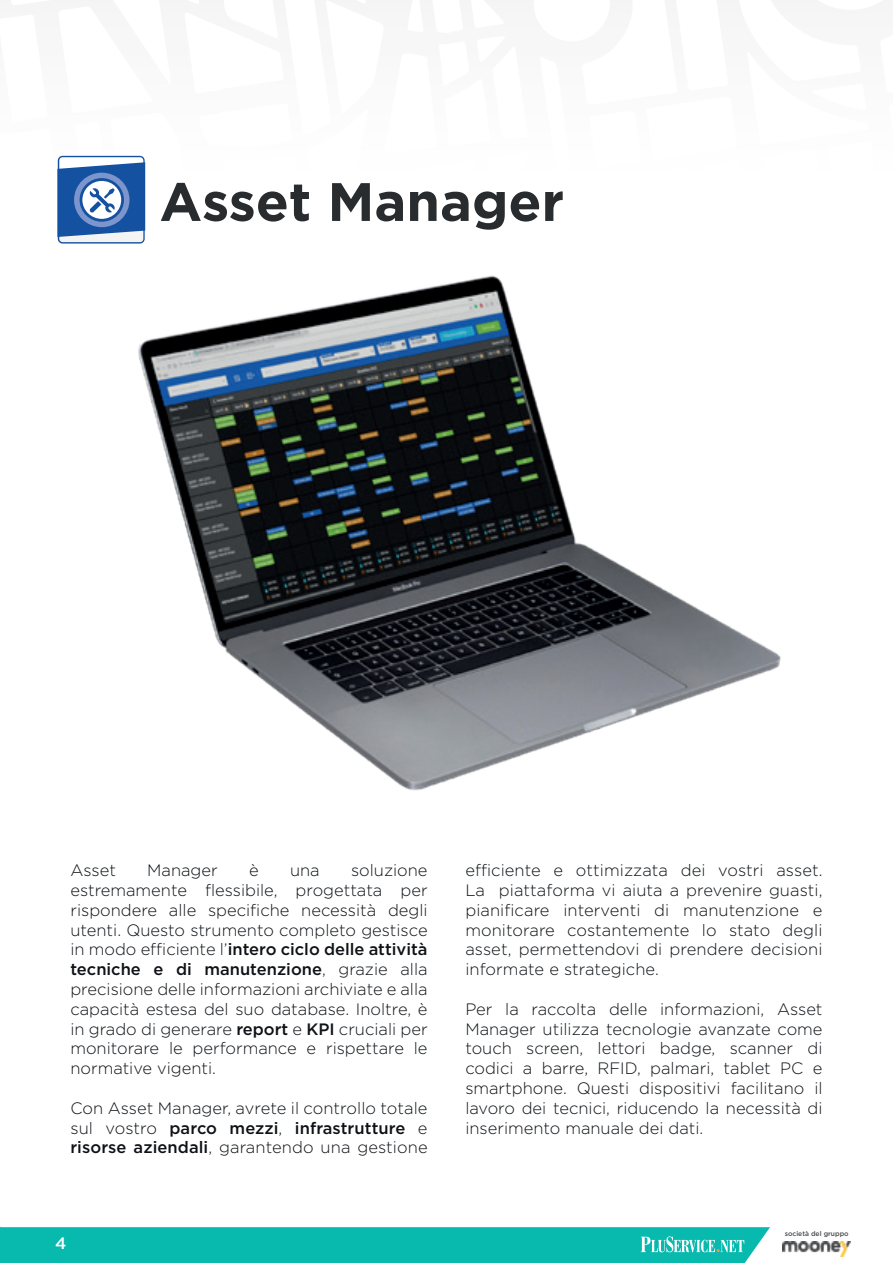
<style>
.page{position:relative;width:893px;height:1263px;background:#fff}
.page>*{position:absolute;margin:0;border:0;box-sizing:border-box;transform-origin:0 0}
.t1{font:700 54px "Gotham";color:#292c2f}
.t2{font:300 16.5px/19.8px "Gotham";color:#0e1216;text-align:justify}
.t3{font:500 16.5px "Gotham";color:#fff}
.t4{font:500 6.75px "Gotham";color:#46494b}
.s1{font-weight:500}
</style>
<div class="page">
<svg style="left:0;top:1226px;width:770px;height:37px;background:#16bdb2"></svg>
<img style="left:783px;top:1242px;width:67px;height:14px">
<svg style="left:57px;top:156px;width:88px;height:88px"></svg>
<img style="left:138px;top:275px;width:643px;height:516px">
<h1 class="t1" style="left:159px;top:166px;width:406px">Asset Manager</h1>
<p class="t2" style="left:70px;top:860px;width:359px;text-indent:281px">soluzione estremamente flessibile, progettata per rispondere alle specifiche necessità degli utenti. Questo strumento completo gestisce in modo efficiente l’<span class="s1">intero ciclo delle attività tecniche e di manutenzione</span>, grazie alla precisione delle informazioni archiviate e alla capacità estesa del suo database. Inoltre, è in grado di generare <span class="s1">report</span> e <span class="s1">KPI</span> cruciali per monitorare le performance e rispettare le normative vigenti.</p>
<p class="t2" style="left:70px;top:1098px;width:359px">Con Asset Manager, avrete il controllo totale sul vostro <span class="s1">parco mezzi</span>, <span class="s1">infrastrutture</span> e <span class="s1">risorse aziendali</span>, garantendo una gestione</p>
<p class="t2" style="left:70px;top:860px;width:47px">Asset</p>
<p class="t2" style="left:147px;top:860px;width:72px">Manager</p>
<p class="t2" style="left:249px;top:860px;width:11px">è</p>
<p class="t2" style="left:290px;top:860px;width:31px">una</p>
<p class="t3" style="left:55px;top:1232px;width:13px">4</p>
<p class="t2" style="left:465px;top:860px;width:359px">efficiente e ottimizzata dei vostri asset.<br>La piattaforma vi aiuta a prevenire guasti, pianificare interventi di manutenzione e monitorare costantemente lo stato degli asset, permettendovi di prendere decisioni informate e strategiche.</p>
<p class="t2" style="left:465px;top:999px;width:359px">Per la raccolta delle informazioni, Asset Manager utilizza tecnologie avanzate come touch screen, lettori badge, scanner di codici a barre, RFID, palmari, tablet PC e smartphone. Questi dispositivi facilitano il lavoro dei tecnici, riducendo la necessità di inserimento manuale dei dati.</p>
<p class="t4" style="left:785px;top:1229px;width:65px">società del gruppo</p>
</div>
